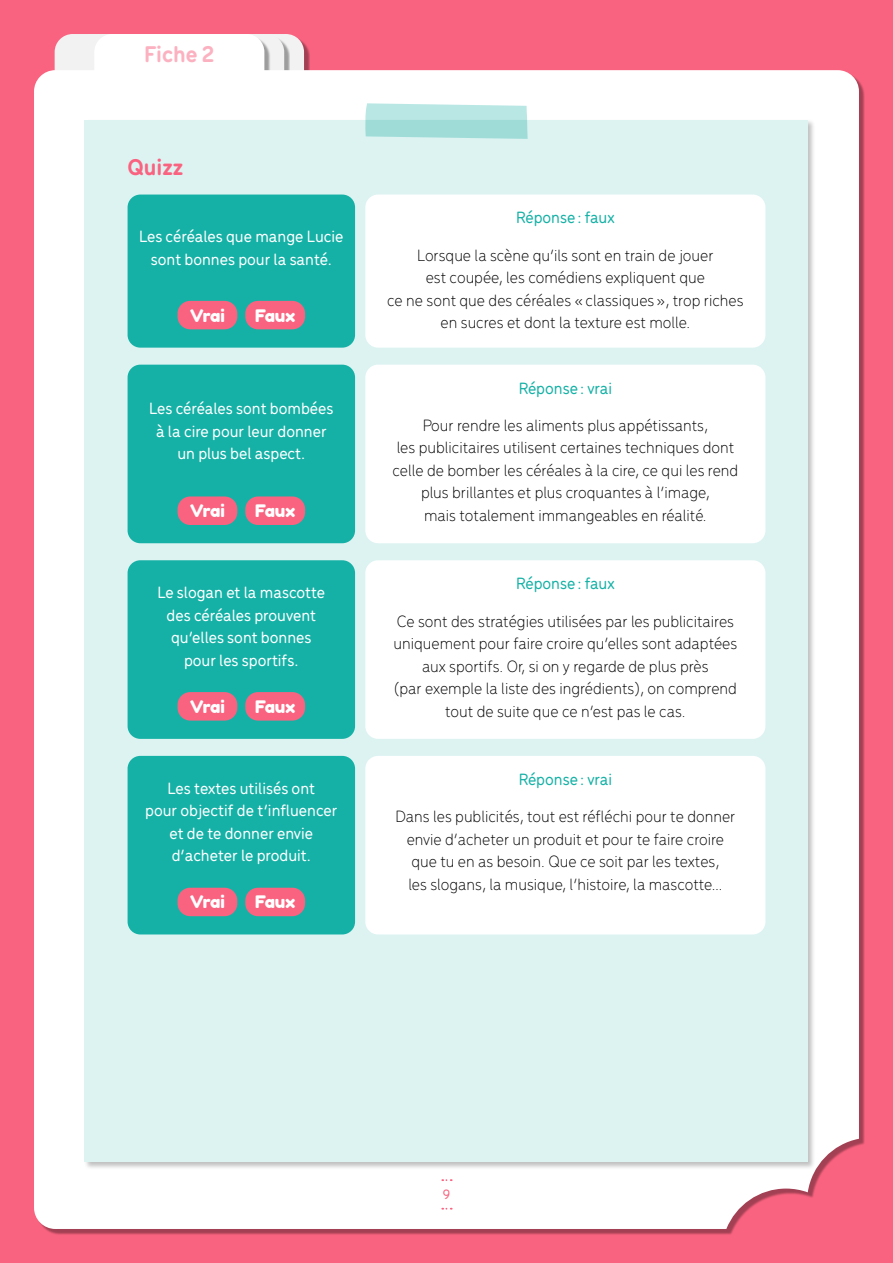
<style>
.page{position:relative;width:893px;height:1263px;background:#fa6380}
.page>*{position:absolute;margin:0;border:0;box-sizing:border-box;transform-origin:0 0}
.t1{font:700 24px "Menco";color:#fcb1c0}
.t2{font:700 24px "Menco";color:#fa6380}
.t3{font:300 17.25px/22.5px "Menco";color:#000;text-align:center}
.t4{font:500 17.25px/22.5px "Menco";color:#fff;text-align:center}
.t5{font:500 17.25px "Menco";color:#16b1a6}
.t6{font:17.25px "Fredoka One";letter-spacing:-.015em;color:#fff}
.t7{font:500 14.25px "Menco";color:#fa6380}
</style>
<div class="page">
<div style="left:55px;top:34px;width:170px;height:72px;background:#f2f2f2;border-radius:18px"></div>
<svg style="left:134px;top:34px;width:170px;height:72px"></svg>
<div style="left:97px;top:37px;width:174px;height:76px;background:#000;opacity:.35"></div>
<div style="left:94px;top:34px;width:170px;height:72px;background:#fff;border-radius:18px"></div>
<div style="left:34px;top:70px;width:825px;height:1159px;background:#fff"></div>
<svg style="left:442px;top:1179px;width:10px;height:2px"></svg>
<div style="left:83px;top:119px;width:733px;height:1051px;background:#000;opacity:.25"></div>
<div style="left:85px;top:121px;width:723px;height:1041px;background:#dcf3f2"></div>
<svg style="left:365px;top:103px;width:163px;height:36px;background:#b1e3df"></svg>
<div style="left:365px;top:195px;width:400px;height:153px;background:#fff;border-radius:13px"></div>
<div style="left:365px;top:365px;width:400px;height:178px;background:#fff;border-radius:13px"></div>
<div style="left:365px;top:560px;width:400px;height:179px;background:#fff;border-radius:13px"></div>
<div style="left:365px;top:756px;width:400px;height:178px;background:#fff;border-radius:13px"></div>
<div style="left:128px;top:195px;width:227px;height:153px;background:#16b1a6;border-radius:13px"></div>
<div style="left:178px;top:301px;width:59px;height:28px;background:#fa6380;border-radius:13px"></div>
<div style="left:245px;top:301px;width:60px;height:28px;background:#fa6380;border-radius:13px"></div>
<div style="left:128px;top:365px;width:227px;height:178px;background:#16b1a6;border-radius:13px"></div>
<div style="left:178px;top:496px;width:59px;height:29px;background:#fa6380;border-radius:13px"></div>
<div style="left:245px;top:496px;width:60px;height:29px;background:#fa6380;border-radius:13px"></div>
<div style="left:128px;top:560px;width:227px;height:179px;background:#16b1a6;border-radius:13px"></div>
<div style="left:178px;top:692px;width:59px;height:28px;background:#fa6380;border-radius:13px"></div>
<div style="left:245px;top:692px;width:60px;height:28px;background:#fa6380;border-radius:13px"></div>
<div style="left:128px;top:756px;width:227px;height:178px;background:#16b1a6;border-radius:13px"></div>
<div style="left:178px;top:888px;width:59px;height:28px;background:#fa6380;border-radius:13px"></div>
<div style="left:245px;top:888px;width:60px;height:28px;background:#fa6380;border-radius:13px"></div>
<h1 class="t1" style="left:144px;top:36px;width:72px">Fiche 2</h1>
<h1 class="t2" style="left:128px;top:150px;width:57px">Quizz</h1>
<p class="t4" style="left:139px;top:224px;width:206px">Les céréales que mange Lucie sont bonnes pour la santé.</p>
<p class="t6" style="left:190px;top:305px;width:36px">Vrai</p>
<p class="t6" style="left:255px;top:305px;width:41px">Faux</p>
<p class="t4" style="left:149px;top:396px;width:186px">Les céréales sont bombées à la cire pour leur donner un plus bel aspect.</p>
<p class="t6" style="left:190px;top:500px;width:36px">Vrai</p>
<p class="t6" style="left:255px;top:500px;width:41px">Faux</p>
<p class="t4" style="left:157px;top:580px;width:169px">Le slogan et la mascotte des céréales prouvent qu’elles sont bonnes pour les sportifs.</p>
<p class="t6" style="left:190px;top:696px;width:36px">Vrai</p>
<p class="t6" style="left:255px;top:696px;width:41px">Faux</p>
<p class="t4" style="left:145px;top:776px;width:194px">Les textes utilisés ont<br>pour objectif de t’influencer et de te donner envie d’acheter le produit.</p>
<p class="t6" style="left:190px;top:892px;width:36px">Vrai</p>
<p class="t6" style="left:255px;top:892px;width:41px">Faux</p>
<p class="t5" style="left:516px;top:206px;width:100px">Réponse : faux</p>
<p class="t3" style="left:387px;top:243px;width:358px">Lorsque la scène qu’ils sont en train de jouer<br>est coupée, les comédiens expliquent que<br>ce ne sont que des céréales « classiques », trop riches en sucres et dont la texture est molle.</p>
<p class="t5" style="left:519px;top:376px;width:95px">Réponse : vrai</p>
<p class="t3" style="left:392px;top:413px;width:347px">Pour rendre les aliments plus appétissants,<br>les publicitaires utilisent certaines techniques dont celle de bomber les céréales à la cire, ce qui les rend plus brillantes et plus croquantes à l’image,<br>mais totalement immangeables en réalité.</p>
<p class="t5" style="left:516px;top:571px;width:100px">Réponse : faux</p>
<p class="t3" style="left:393px;top:609px;width:345px">Ce sont des stratégies utilisées par les publicitaires uniquement pour faire croire qu’elles sont adaptées aux sportifs. Or, si on y regarde de plus près<br>(par exemple la liste des ingrédients), on comprend tout de suite que ce n’est pas le cas.</p>
<p class="t5" style="left:519px;top:767px;width:95px">Réponse : vrai</p>
<p class="t3" style="left:395px;top:804px;width:341px">Dans les publicités, tout est réfléchi pour te donner envie d’acheter un produit et pour te faire croire que tu en as besoin. Que ce soit par les textes,<br>les slogans, la musique, l’histoire, la mascotte…</p>
<p class="t7" style="left:443px;top:1184px;width:9px">9</p>
</div>
